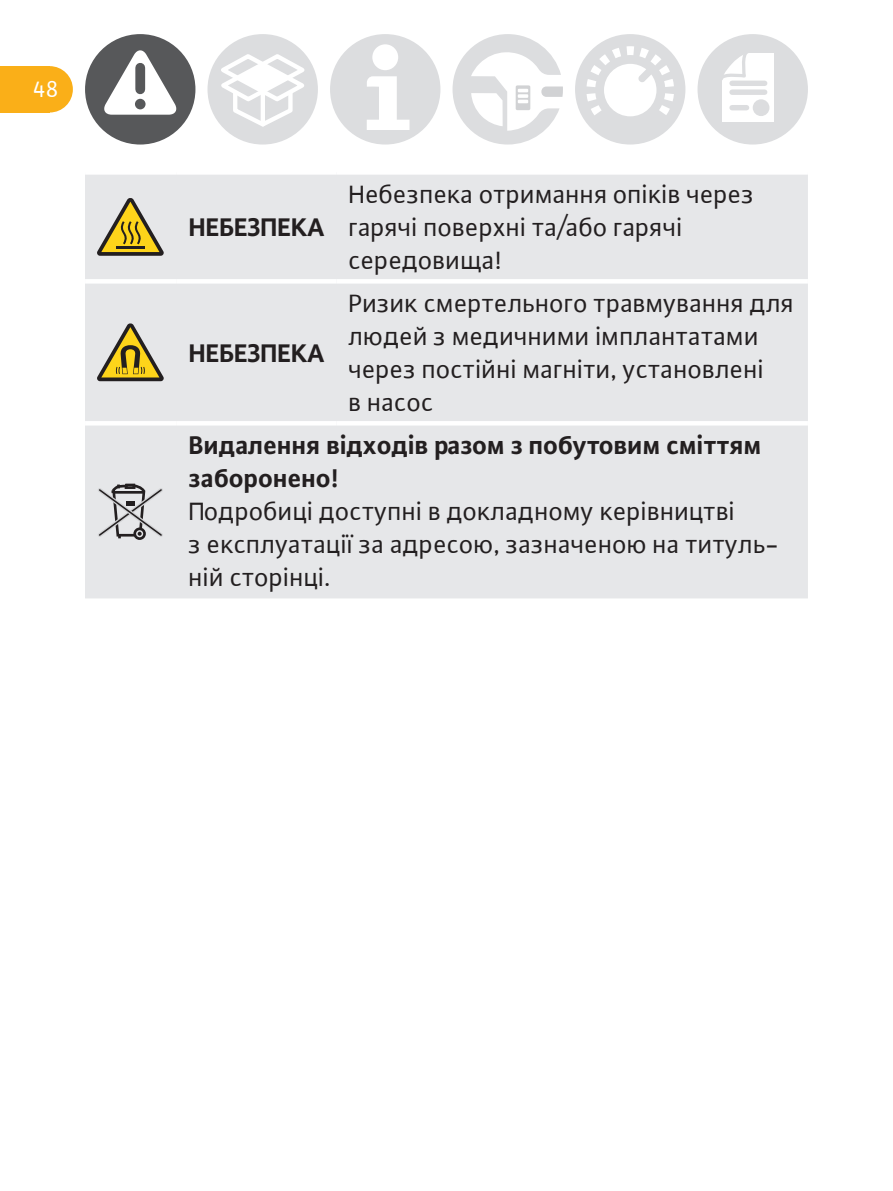
<style>
.page{position:relative;width:893px;height:1191px;background:#fff}
.page>*{position:absolute;margin:0;border:0;box-sizing:border-box;transform-origin:0 0}
.t1{font:27px/33px "WILO Plus Global";color:#231f20}
.t2{font:700 27px/33px "WILO Plus Global";color:#231f20}
.t3{font:24px "WILO Plus Global";color:#fff}
</style>
<div class="page">
<div style="left:207px;top:34px;width:111px;height:110px;background:#dcdddf;border-radius:50%"></div>
<svg style="left:214px;top:51px;width:97px;height:78px"></svg>
<div style="left:330px;top:34px;width:110px;height:110px;background:#dcdddf;border-radius:50%"></div>
<div style="left:372px;top:44px;width:26px;height:26px;background:#fff;border-radius:50%"></div>
<svg style="left:367px;top:76px;width:42px;height:54px"></svg>
<svg style="left:453px;top:34px;width:110px;height:110px"></svg>
<div style="left:575px;top:34px;width:110px;height:110px;background:#dcdddf;border-radius:50%"></div>
<svg style="left:586px;top:46px;width:88px;height:70px"></svg>
<div style="left:697px;top:34px;width:111px;height:110px;background:#dcdddf;border-radius:50%"></div>
<div style="left:722px;top:53px;width:52px;height:68px;background:#fff"></div>
<svg style="left:717px;top:42px;width:35px;height:41px"></svg>
<div style="left:753px;top:99px;width:16px;height:17px;background:#dcdddf;border-radius:50%"></div>
<div style="left:732px;top:89px;width:33px;height:6px;background:#dcdddf"></div>
<div style="left:732px;top:81px;width:33px;height:5px;background:#dcdddf"></div>
<div style="left:732px;top:105px;width:15px;height:5px;background:#dcdddf"></div>
<div style="left:27px;top:66px;width:46px;height:46px;background:#faaf18;border-radius:50%"></div>
<div style="left:0;top:66px;width:50px;height:46px;background:#faaf18"></div>
<div style="left:85px;top:34px;width:110px;height:110px;background:#57585a;border-radius:50%"></div>
<svg style="left:102px;top:49px;width:75px;height:66px"></svg>
<div style="left:135px;top:68px;width:10px;height:21px;background:#57585a"></div>
<div style="left:135px;top:99px;width:11px;height:10px;background:#57585a;border-radius:50%"></div>
<div style="left:85px;top:175px;width:723px;height:423px;background:#e6e7e9"></div>
<hr style="left:85px;top:421px;width:92px;height:4px;background:#fff">
<hr style="left:177px;top:421px;width:160px;height:4px;background:#fff">
<hr style="left:337px;top:421px;width:471px;height:4px;background:#fff">
<hr style="left:85px;top:279px;width:92px;height:4px;background:#fff">
<hr style="left:177px;top:279px;width:160px;height:4px;background:#fff">
<hr style="left:337px;top:279px;width:471px;height:4px;background:#fff">
<svg style="left:97px;top:198px;width:67px;height:58px;background:#c2b479"></svg>
<hr style="left:116px;top:246px;width:29px;height:3px;background:#231f20">
<svg style="left:97px;top:323px;width:67px;height:58px;background:#bcae77"></svg>
<svg style="left:97px;top:482px;width:67px;height:58px;background:#bcbcbe"></svg>
<p class="t3" style="left:33px;top:75px;width:27px">48</p>
<p class="t2" style="left:189px;top:211px;width:137px">НЕБЕЗПЕКА</p>
<p class="t1" style="left:349px;top:177px;width:407px">Небезпека отримання опіків через гарячі поверхні та/або гарячі середовища!</p>
<p class="t1" style="left:349px;top:286px;width:447px">Ризик смертельного травмування для людей з медичними імплантатами через постійні магніти, установлені<br>в насос</p>
<p class="t2" style="left:189px;top:428px;width:574px">Видалення відходів разом з побутовим сміттям заборонено!</p>
<p class="t1" style="left:189px;top:494px;width:592px">Подробиці доступні в докладному керівництві<br>з експлуатації за адресою, зазначеною на титуль&shy;ній сторінці.</p>
<p class="t2" style="left:189px;top:336px;width:137px">НЕБЕЗПЕКА</p>
</div>
